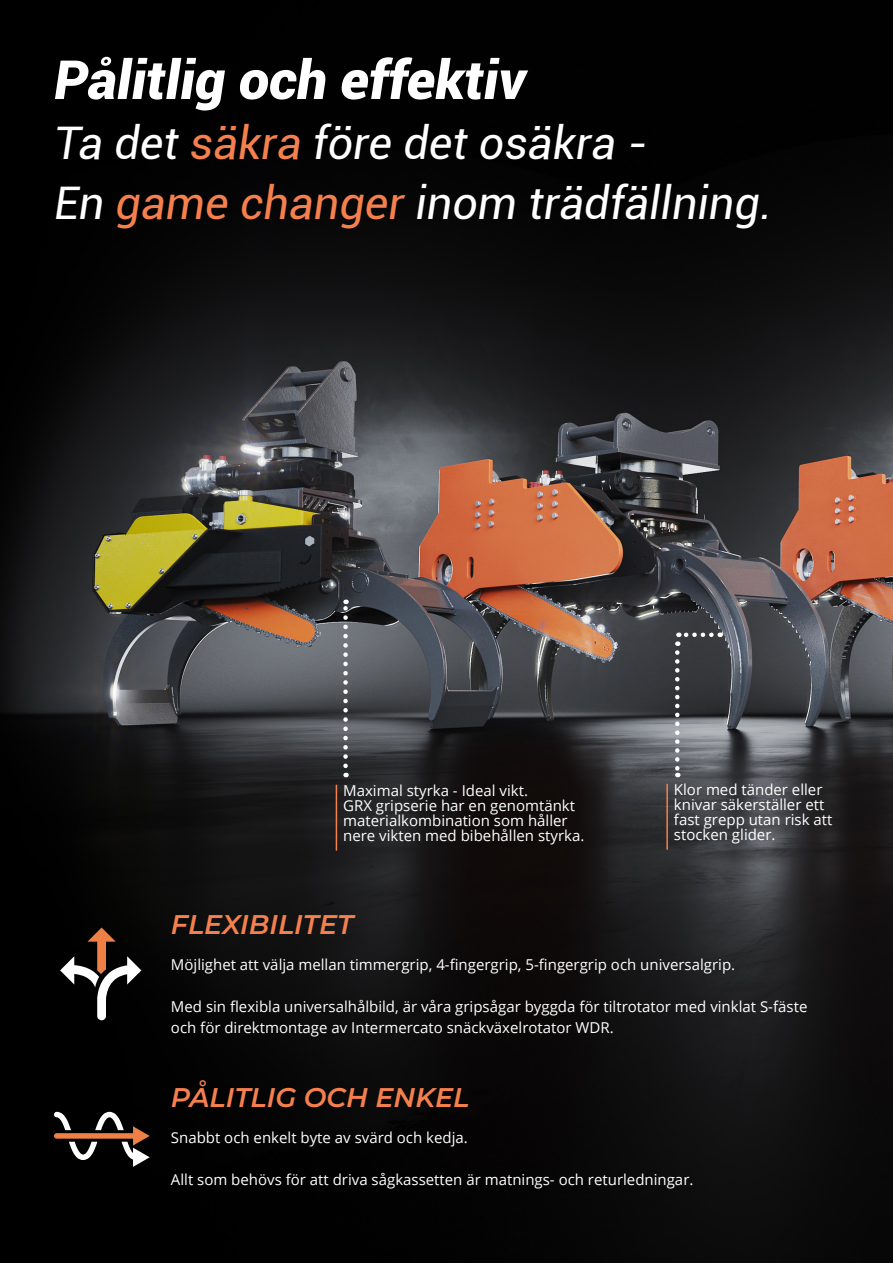
<style>
.page{position:relative;width:893px;height:1263px;background:#fff}
.page>*{position:absolute;margin:0;border:0;box-sizing:border-box;transform-origin:0 0}
.t1{font:italic 900 54px "Roboto";color:#fff}
.t2{font:italic 45px/60px "Roboto";color:#fff}
.t3{font:italic 100 27px "Montserrat";color:#f5804e}
.t4{font:15px/15px "Open Sans";color:#fff}
.s1{color:#f5804e}
</style>
<div class="page">
<img style="left:0;top:0;width:893px;height:1263px">
<svg style="left:60px;top:927px;width:81px;height:93px;background:#37302d"></svg>
<svg style="left:54px;top:1112px;width:96px;height:55px;background:#42362f"></svg>
<svg style="left:677px;top:632px;width:34px;height:14px"></svg>
<svg style="left:675px;top:652px;width:5px;height:125px"></svg>
<svg style="left:343px;top:600px;width:5px;height:166px"></svg>
<hr style="left:666px;top:784px;width:2px;height:66px;background:#f5804e">
<hr style="left:336px;top:785px;width:1px;height:66px;background:#f5804e">
<h1 class="t1" style="left:54px;top:42px;width:474px">Pålitlig och effektiv</h1>
<h2 class="t2" style="left:54px;top:111px;width:720px">Ta det <span class="s1">säkra</span> före det osäkra -<br>En <span class="s1">game changer</span> inom trädfällning.</h2>
<p class="t4" style="left:343px;top:783px;width:243px">Maximal styrka - Ideal vikt.<br>GRX gripserie har en genomtänkt materialkombination som håller nere vikten med bibehållen styrka.</p>
<p class="t4" style="left:674px;top:782px;width:160px">Klor med tänder eller knivar säkerställer ett fast grepp utan risk att stocken glider.</p>
<h3 class="t3" style="left:171px;top:906px;width:184px">FLEXIBILITET</h3>
<p class="t4" style="left:171px;top:957px;width:566px">Möjlighet att välja mellan timmergrip, 4-fingergrip, 5-fingergrip och universalgrip.</p>
<p class="t4" style="left:171px;top:996px;width:638px;line-height:21px">Med sin flexibla universalhålbild, är våra gripsågar byggda för tiltrotator med vinklat S-fäste och för direktmontage av Intermercato snäckväxelrotator WDR.</p>
<h3 class="t3" style="left:171px;top:1079px;width:300px">PÅLITLIG OCH ENKEL</h3>
<p class="t4" style="left:171px;top:1130px;width:298px">Snabbt och enkelt byte av svärd och kedja.</p>
<p class="t4" style="left:171px;top:1172px;width:524px">Allt som behövs för att driva sågkassetten är matnings- och returledningar.</p>
</div>
